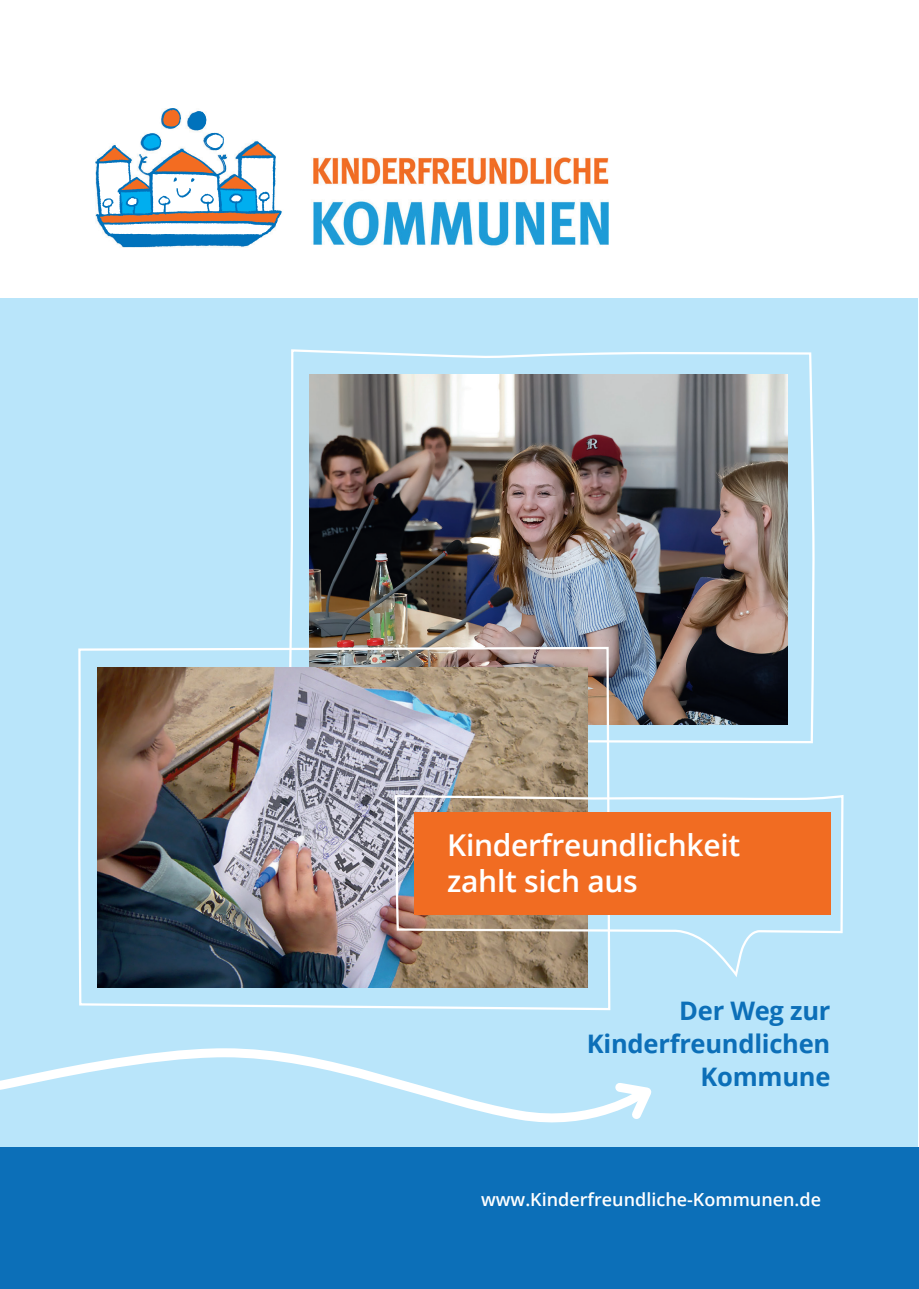
<style>
.page{position:relative;width:919px;height:1289px;background:#fff}
.page>*{position:absolute;margin:0;border:0;box-sizing:border-box;transform-origin:0 0}
.t1{font:600 30px/36px "Open Sans";letter-spacing:-.01em;color:#fff}
.t2{font:700 25.5px/33px "Open Sans";letter-spacing:-.01em;color:#0c6fb8;text-align:right}
.t3{font:600 18px "Open Sans";color:#fff}
</style>
<div class="page">
<img style="left:95px;top:157px;width:513px;height:89px">
<div style="left:0;top:298px;width:917px;height:876px;background:#b9e5fa"></div>
<svg style="left:78px;top:648px;width:532px;height:255px"></svg>
<div style="left:0;top:1147px;width:918px;height:141px;background:#0c6fb8"></div>
<svg style="left:96px;top:108px;width:186px;height:139px"></svg>
<svg style="left:0;top:903px;width:611px;height:220px"></svg>
<svg style="left:609px;top:1076px;width:43px;height:47px"></svg>
<img style="left:287px;top:349px;width:528px;height:395px">
<img style="left:98px;top:667px;width:489px;height:320px">
<svg style="left:393px;top:793px;width:451px;height:183px"></svg>
<p class="t1" style="left:447px;top:826px;width:294px">Kinderfreundlichkeit zahlt sich aus</p>
<p class="t2" style="left:587px;top:993px;width:245px">Der Weg zur<br>Kinderfreundlichen<br>Kommune</p>
<p class="t3" style="left:481px;top:1186px;width:341px">www.Kinderfreundliche-Kommunen.de</p>
</div>
